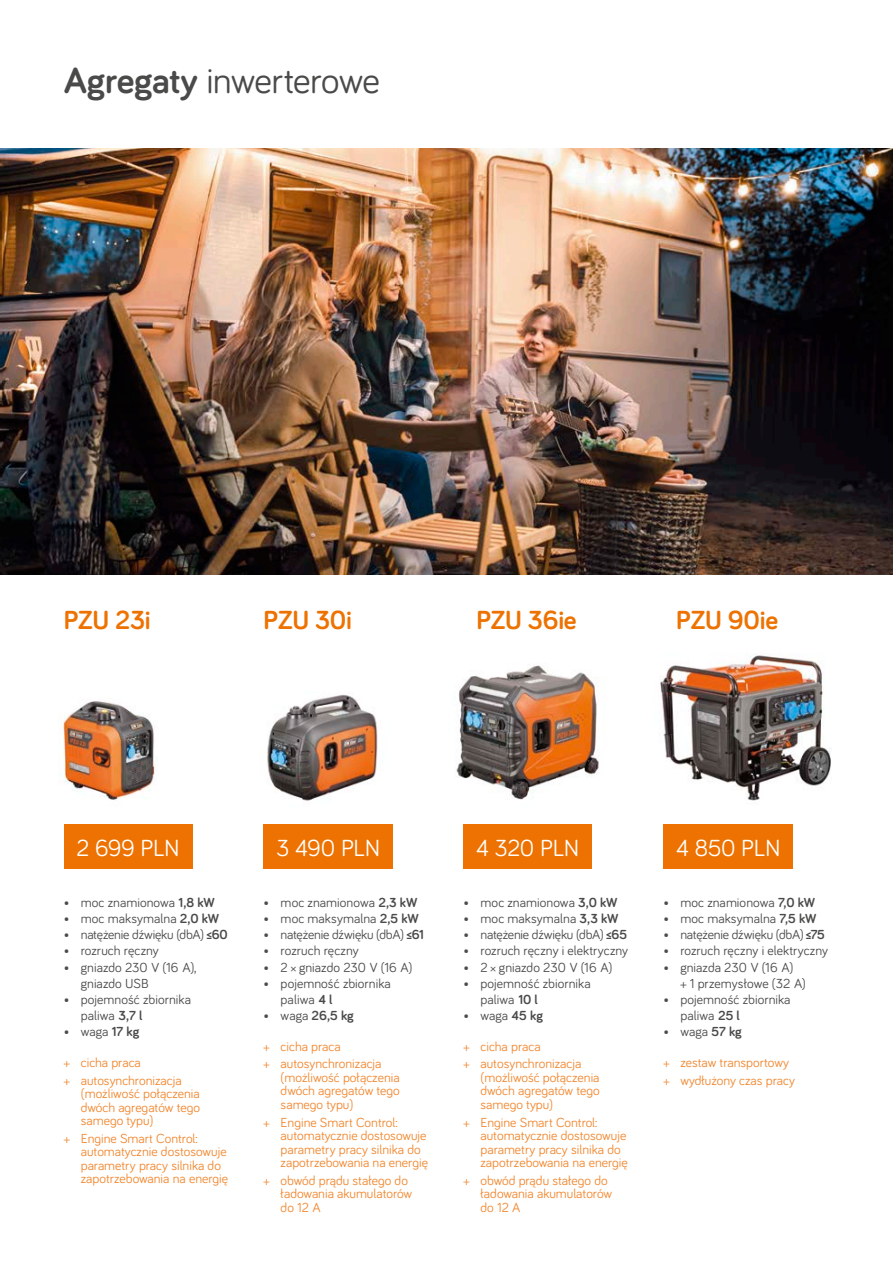
<style>
.page{position:relative;width:893px;height:1263px;background:#fff}
.page>*{position:absolute;margin:0;border:0;box-sizing:border-box;transform-origin:0 0}
.TYTUŁ{font:37.5px "Bariol";letter-spacing:-.015em;color:#4a4a49}
.Nowość_L{font:700 27px "Bariol";letter-spacing:-.01em;color:#ed7201}
.Nowość_L-2{font:24px "Bariol";letter-spacing:-.015em;color:#fff}
.t1{font:13.5px/13.5px "Bariol";color:#f18831}
.t2{font:13.5px/16.2px "Bariol";letter-spacing:.005em;color:#4a4a49}
.t3{font:13.5px "Bariol";letter-spacing:-.015em;color:#4a4a49}
.t4{font:700 13.5px "Bariol";color:#4a4a49}
.s1{font-weight:700}
.s2{font-weight:400}
</style>
<div class="page">
<img style="left:59px;top:701px;width:98px;height:99px">
<img style="left:456px;top:665px;width:143px;height:135px">
<img style="left:267px;top:694px;width:111px;height:107px">
<img style="left:660px;top:653px;width:172px;height:148px">
<div style="left:64px;top:824px;width:128px;height:44px;background:#ed7201"></div>
<div style="left:463px;top:824px;width:129px;height:44px;background:#ed7201"></div>
<div style="left:663px;top:824px;width:130px;height:44px;background:#ed7201"></div>
<div style="left:264px;top:824px;width:129px;height:44px;background:#ed7201"></div>
<img style="left:0;top:149px;width:893px;height:425px">
<p class="TYTUŁ" style="left:64px;top:55px;width:318px"><span class="s1">Agregaty</span> inwerterowe</p>
<p class="Nowość_L" style="left:64px;top:602px;width:88px">PZU 23i</p>
<p class="Nowość_L" style="left:264px;top:602px;width:90px">PZU 30i</p>
<p class="Nowość_L" style="left:476px;top:602px;width:102px">PZU 36ie</p>
<p class="Nowość_L" style="left:676px;top:602px;width:103px">PZU 90ie</p>
<p class="Nowość_L-2" style="left:77px;top:831px;width:104px">2 699 PLN</p>
<p class="Nowość_L-2" style="left:276px;top:831px;width:105px">3 490 PLN</p>
<p class="Nowość_L-2" style="left:476px;top:831px;width:104px">4 320 PLN</p>
<p class="Nowość_L-2" style="left:676px;top:831px;width:106px">4 850 PLN</p>
<p class="t2" style="left:64px;top:893px;width:152px">• moc znamionowa <span class="s1">1,8 kW</span></p>
<p class="t2" style="left:64px;top:910px;width:157px">• moc maksymalna <span class="s1">2,0 kW</span></p>
<p class="t3" style="left:64px;top:925px;width:165px">• natężenie dźwięku (dbA) <span class="s1">≤60</span></p>
<p class="t2" style="left:64px;top:942px;width:97px">• rozruch ręczny</p>
<p class="t2" style="left:81px;top:958px;width:117px;text-indent:-17px">• gniazdo 230 V (16 A), gniazdo USB</p>
<p class="t2" style="left:81px;top:991px;width:112px;text-indent:-17px">• pojemność zbiornika paliwa <span class="s1">3,7 l</span></p>
<p class="t2" style="left:64px;top:1023px;width:77px">• waga <span class="s1">17 kg</span></p>
<p class="t1" style="left:64px;top:1055px;width:79px">+ cicha praca</p>
<p class="t1" style="left:81px;top:1073px;width:121px;text-indent:-17px">+ autosynchronizacja (możliwość połączenia dwóch agregatów tego samego typu)</p>
<p class="t1" style="left:81px;top:1131px;width:149px;text-indent:-17px">+ Engine Smart Control: automatycznie dostosowuje parametry pracy silnika do zapotrzebowania na energię</p>
<p class="t2" style="left:264px;top:893px;width:155px">• moc znamionowa <span class="s1">2,3 kW</span></p>
<p class="t2" style="left:264px;top:910px;width:157px">• moc maksymalna <span class="s1">2,5 kW</span></p>
<p class="t3" style="left:264px;top:925px;width:162px">• natężenie dźwięku (dbA) <span class="s1">≤61</span></p>
<p class="t2" style="left:264px;top:942px;width:97px">• rozruch ręczny</p>
<p class="t2" style="left:264px;top:958px;width:150px">• 2 × gniazdo 230 V (16 A)</p>
<p class="t2" style="left:281px;top:974px;width:112px;text-indent:-17px">• pojemność zbiornika paliwa <span class="s1">4 l</span></p>
<p class="t4" style="left:264px;top:1006px;width:92px"><span class="s2">• waga</span> 26,5 kg</p>
<p class="t1" style="left:264px;top:1039px;width:79px">+ cicha praca</p>
<p class="t1" style="left:281px;top:1056px;width:121px;text-indent:-17px">+ autosynchronizacja (możliwość połączenia dwóch agregatów tego samego typu)</p>
<p class="t1" style="left:281px;top:1115px;width:149px;text-indent:-17px">+ Engine Smart Control: automatycznie dostosowuje parametry pracy silnika do zapotrzebowania na energię</p>
<p class="t1" style="left:281px;top:1173px;width:133px;text-indent:-17px">+ obwód prądu stałego do ładowania akumulatorów do 12 A</p>
<p class="t2" style="left:463px;top:893px;width:155px">• moc znamionowa <span class="s1">3,0 kW</span></p>
<p class="t2" style="left:463px;top:910px;width:156px">• moc maksymalna <span class="s1">3,3 kW</span></p>
<p class="t3" style="left:463px;top:925px;width:165px">• natężenie dźwięku (dbA) <span class="s1">≤65</span></p>
<p class="t2" style="left:463px;top:942px;width:166px">• rozruch ręczny i elektryczny</p>
<p class="t2" style="left:463px;top:958px;width:150px">• 2 × gniazdo 230 V (16 A)</p>
<p class="t2" style="left:480px;top:974px;width:112px;text-indent:-17px">• pojemność zbiornika paliwa <span class="s1">10 l</span></p>
<p class="t2" style="left:463px;top:1007px;width:81px">• waga <span class="s1">45 kg</span></p>
<p class="t1" style="left:463px;top:1039px;width:79px">+ cicha praca</p>
<p class="t1" style="left:480px;top:1056px;width:121px;text-indent:-17px">+ autosynchronizacja (możliwość połączenia dwóch agregatów tego samego typu)</p>
<p class="t1" style="left:480px;top:1115px;width:149px;text-indent:-17px">+ Engine Smart Control: automatycznie dostosowuje parametry pracy silnika do zapotrzebowania na energię</p>
<p class="t1" style="left:480px;top:1173px;width:133px;text-indent:-17px">+ obwód prądu stałego do ładowania akumulatorów do 12 A</p>
<p class="t2" style="left:663px;top:893px;width:153px">• moc znamionowa <span class="s1">7,0 kW</span></p>
<p class="t2" style="left:663px;top:910px;width:155px">• moc maksymalna <span class="s1">7,5 kW</span></p>
<p class="t3" style="left:663px;top:925px;width:163px">• natężenie dźwięku (dbA) <span class="s1">≤75</span></p>
<p class="t2" style="left:663px;top:942px;width:166px">• rozruch ręczny i elektryczny</p>
<p class="t2" style="left:680px;top:958px;width:127px;text-indent:-17px">• gniazda 230 V (16 A)<br>+ 1 przemysłowe (32 A)</p>
<p class="t2" style="left:680px;top:991px;width:112px;text-indent:-17px">• pojemność zbiornika paliwa <span class="s1">25 l</span></p>
<p class="t2" style="left:663px;top:1023px;width:80px">• waga <span class="s1">57 kg</span></p>
<p class="t1" style="left:663px;top:1055px;width:127px">+ zestaw transportowy</p>
<p class="t1" style="left:663px;top:1073px;width:133px">+ wydłużony czas pracy</p>
</div>
